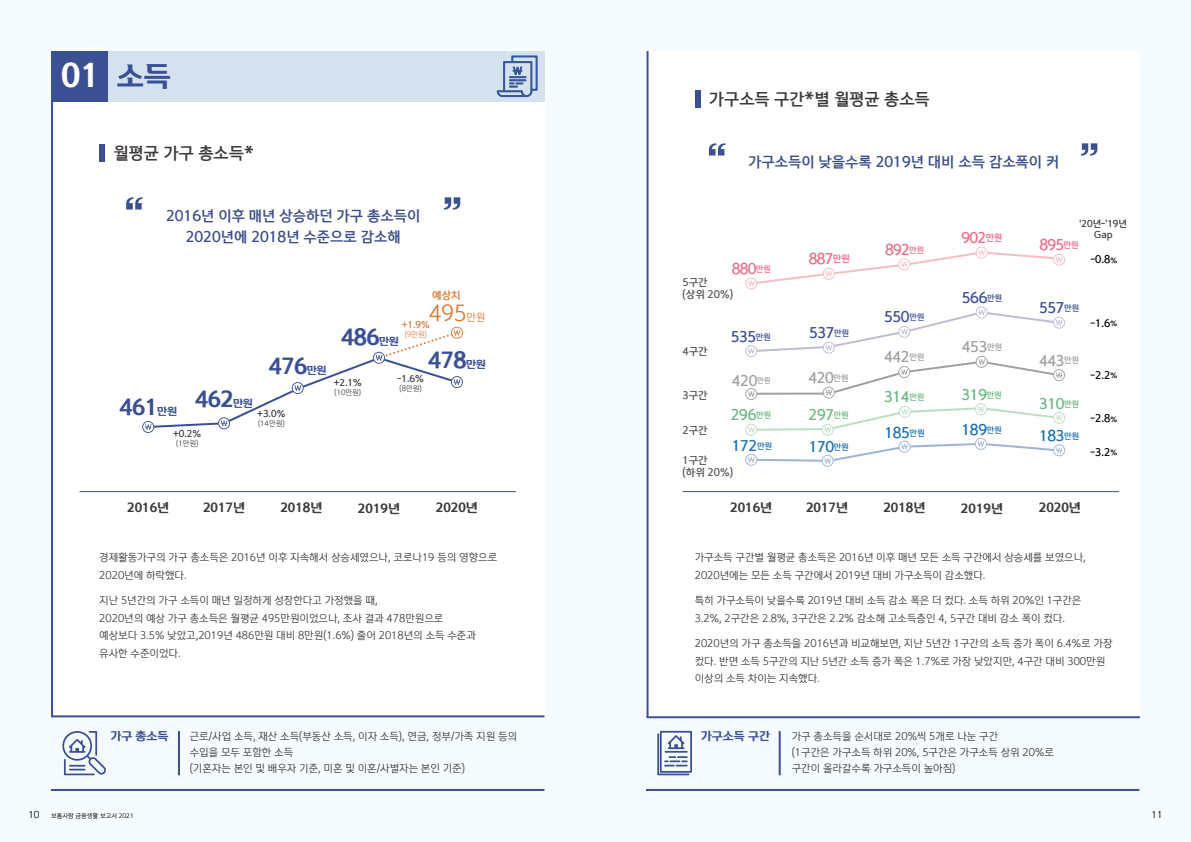
<style>
.page{position:relative;width:1191px;height:842px;background:#f5fbfe}
.page>*{position:absolute;margin:0;border:0;box-sizing:border-box;transform-origin:0 0}
.t1{font:700 31px "One Shinhan";color:#fff}
.t2{font:700 21px "One Shinhan";letter-spacing:-.025em;color:#3b5093}
.t3{font:300 21px "One Shinhan";color:#df7735}
.t4{font:500 16px "One Shinhan";color:#3e3a39}
.t5{font:500 14px/21px "One Shinhan";color:#3a4d8a;text-align:center}
.t6{font:500 14px "One Shinhan";letter-spacing:-.025em;color:#6bb881}
.t7{font:500 14px "One Shinhan";letter-spacing:-.025em;color:#3b5093}
.t8{font:500 14px "One Shinhan";letter-spacing:-.025em;color:#9fa0a0}
.t9{font:500 14px "One Shinhan";letter-spacing:-.05em;color:#ec6d88}
.t10{font:500 14px "One Shinhan";letter-spacing:-.025em;color:#1c71b3}
.t11{font:700 12px "One Shinhan";color:#3e3a39}
.t12{font:700 11px "One Shinhan";color:#3b5093}
.t13{font:300 10px/17.6px "One Shinhan";color:#3e3a39}
.t14{font:500 10px/12px "One Shinhan";color:#595757}
.t15{font:500 10px "One Shinhan";color:#000}
.t16{font:500 10px "One Shinhan";color:#df7735}
.t17{font:500 9px/10.8px "One Shinhan";color:#3e3a39;text-align:center}
.t18{font:500 9px "One Shinhan";color:#df7735}
.t19{font:300 9px "One Shinhan";color:#000}
.t20{font:300 7px "One Shinhan";color:#3e3a39}
.t21{font:300 7px "One Shinhan";color:#df7735}
.t22{font:300 6px "One Shinhan";color:#000}
.s1{font-size:27px;color:#3b5093}
.s2{font-size:9.3px}
.s3{font-size:9px}
.s4{font-size:8.3px}
.s5{font-size:7px}
.s6{font-size:10px}
</style>
<div class="page">
<div style="left:646px;top:51px;width:494px;height:667px;background:#fff"></div>
<div style="left:51px;top:85px;width:494px;height:633px;background:#fff"></div>
<hr style="left:51px;top:789px;width:493px;height:2px;background:#3b5093">
<svg style="left:62px;top:731px;width:44px;height:44px"></svg>
<hr style="left:178px;top:731px;width:2px;height:44px;background:#3b5093">
<hr style="left:646px;top:51px;width:2px;height:666px;background:#3b5093">
<hr style="left:646px;top:716px;width:494px;height:2px;background:#3b5093">
<svg style="left:444px;top:197px;width:16px;height:13px"></svg>
<svg style="left:126px;top:197px;width:17px;height:13px"></svg>
<div style="left:95px;top:51px;width:449px;height:51px;background:#d4e2f0"></div>
<div style="left:51px;top:51px;width:56px;height:51px;background:#3b5093"></div>
<hr style="left:646px;top:789px;width:493px;height:2px;background:#3b5093">
<hr style="left:778px;top:731px;width:2px;height:44px;background:#3b5093">
<svg style="left:657px;top:731px;width:35px;height:44px"></svg>
<hr style="left:79px;top:491px;width:437px;height:1px;background:#3b5093">
<div style="left:142px;top:327px;width:321px;height:106px;background:#fff"></div>
<hr style="left:682px;top:491px;width:437px;height:1px;background:#3b5093">
<svg style="left:745px;top:247px;width:320px;height:42px"></svg>
<svg style="left:745px;top:306px;width:320px;height:161px"></svg>
<svg style="left:1081px;top:143px;width:16px;height:13px"></svg>
<svg style="left:709px;top:143px;width:16px;height:13px"></svg>
<div style="left:99px;top:145px;width:6px;height:17px;background:#3b5093"></div>
<div style="left:694px;top:91px;width:6px;height:17px;background:#3b5093"></div>
<h1 class="t1" style="left:61px;top:55px;width:111px">01 <span class="s1">소득</span></h1>
<h3 class="t4" style="left:709px;top:89px;width:222px">가구소득 구간*별 월평균 총소득</h3>
<h3 class="t4" style="left:113px;top:143px;width:142px">월평균 가구 총소득*</h3>
<h3 class="t5" style="left:748px;top:151px;width:313px">가구소득이 낮을수록 2019년 대비 소득 감소폭이 커</h3>
<h3 class="t5" style="left:166px;top:205px;width:256px">2016년 이후 매년 상승하던 가구 총소득이<br>2020년에 2018년 수준으로 감소해</h3>
<h3 class="t9" style="left:731px;top:260px;width:40px">880<sup>만원</sup></h3>
<h3 class="t9" style="left:809px;top:250px;width:43px">887<span class="s2">만원</span></h3>
<h3 class="t9" style="left:885px;top:241px;width:40px">892<sup>만원</sup></h3>
<h3 class="t9" style="left:961px;top:229px;width:42px">902<span class="s3">만원</span></h3>
<p class="t17" style="left:1079px;top:219px;width:49px">'20년-'19년<br>Gap</p>
<h3 class="t9" style="left:1039px;top:236px;width:41px">895<span class="s4">만원</span></h3>
<p class="t15" style="left:1090px;top:253px;width:28px">-0.8<span class="s5">%</span></p>
<p class="t16" style="left:432px;top:289px;width:30px">예상치</p>
<h2 class="t3" style="left:429px;top:299px;width:58px">495<span class="s6">만원</span></h2>
<p class="t18" style="left:402px;top:319px;width:30px">+1.9%</p>
<p class="t21" style="left:405px;top:330px;width:24px">(9만원)</p>
<h2 class="t2" style="left:341px;top:323px;width:59px">486<span class="s6">만원</span></h2>
<h2 class="t2" style="left:269px;top:353px;width:59px">476<span class="s6">만원</span></h2>
<h2 class="t2" style="left:428px;top:346px;width:59px">478<span class="s6">만원</span></h2>
<p class="t17" style="left:397px;top:373px;width:28px">-1.6%</p>
<p class="t20" style="left:399px;top:384px;width:24px">(8만원)</p>
<p class="t17" style="left:334px;top:378px;width:30px">+2.1%</p>
<p class="t20" style="left:334px;top:388px;width:28px">(10만원)</p>
<h2 class="t2" style="left:119px;top:389px;width:135px">461<sub>만원</sub> 462<sup>만원</sup></h2>
<p class="t17" style="left:257px;top:408px;width:30px">+3.0%</p>
<p class="t20" style="left:258px;top:419px;width:28px">(14만원)</p>
<p class="t17" style="left:173px;top:428px;width:30px">+0.2%</p>
<p class="t20" style="left:176px;top:439px;width:24px">(1만원)</p>
<p class="t14" style="left:682px;top:277px;width:52px">5구간<br>(상위 20%)</p>
<p class="t14" style="left:682px;top:346px;width:27px">4구간</p>
<p class="t14" style="left:682px;top:389px;width:27px">3구간</p>
<p class="t14" style="left:682px;top:425px;width:27px">2구간</p>
<h3 class="t7" style="left:730px;top:328px;width:42px">535<sup>만원</sup></h3>
<h3 class="t8" style="left:732px;top:371px;width:40px">420<sup>만원</sup></h3>
<h3 class="t6" style="left:731px;top:406px;width:42px">296<sup>만원</sup></h3>
<h3 class="t7" style="left:809px;top:324px;width:42px">537<sup>만원</sup></h3>
<h3 class="t8" style="left:808px;top:369px;width:42px">420<sup>만원</sup></h3>
<h3 class="t6" style="left:808px;top:406px;width:42px">297<sup>만원</sup></h3>
<h3 class="t10" style="left:732px;top:437px;width:42px">172<sup>만원</sup></h3>
<h3 class="t10" style="left:808px;top:438px;width:42px">170<sup>만원</sup></h3>
<p class="t14" style="left:682px;top:454px;width:52px">1구간<br>(하위 20%)</p>
<h3 class="t7" style="left:884px;top:308px;width:42px">550<sup>만원</sup></h3>
<h3 class="t8" style="left:884px;top:348px;width:42px">442<sup>만원</sup></h3>
<h3 class="t6" style="left:884px;top:388px;width:42px">314<sup>만원</sup></h3>
<h3 class="t7" style="left:961px;top:289px;width:42px">566<sup>만원</sup></h3>
<h3 class="t8" style="left:961px;top:338px;width:42px">453<sup>만원</sup></h3>
<h3 class="t6" style="left:961px;top:385px;width:42px">319<sup>만원</sup></h3>
<h3 class="t10" style="left:884px;top:424px;width:42px">185<sup>만원</sup></h3>
<h3 class="t10" style="left:961px;top:421px;width:42px">189<sup>만원</sup></h3>
<h3 class="t7" style="left:1039px;top:299px;width:42px">557<sup>만원</sup></h3>
<h3 class="t8" style="left:1039px;top:351px;width:42px">443<sup>만원</sup></h3>
<h3 class="t6" style="left:1039px;top:395px;width:42px">310<sup>만원</sup></h3>
<h3 class="t10" style="left:1039px;top:427px;width:42px">183<sup>만원</sup></h3>
<p class="t15" style="left:1090px;top:317px;width:28px">-1.6<span class="s5">%</span></p>
<p class="t15" style="left:1090px;top:369px;width:28px">-2.2<span class="s5">%</span></p>
<p class="t15" style="left:1090px;top:412px;width:28px">-2.8<span class="s5">%</span></p>
<p class="t15" style="left:1090px;top:446px;width:28px">-3.2<span class="s5">%</span></p>
<p class="t11" style="left:127px;top:500px;width:43px">2016년</p>
<p class="t11" style="left:203px;top:500px;width:43px">2017년</p>
<p class="t11" style="left:280px;top:500px;width:43px">2018년</p>
<p class="t11" style="left:358px;top:500px;width:43px">2019년</p>
<p class="t11" style="left:436px;top:500px;width:43px">2020년</p>
<p class="t11" style="left:730px;top:500px;width:43px">2016년</p>
<p class="t11" style="left:806px;top:500px;width:43px">2017년</p>
<p class="t11" style="left:883px;top:500px;width:43px">2018년</p>
<p class="t11" style="left:961px;top:500px;width:43px">2019년</p>
<p class="t11" style="left:1039px;top:500px;width:43px">2020년</p>
<p class="t13" style="left:99px;top:549px;width:399px">경제활동가구의 가구 총소득은 2016년 이후 지속해서 상승세였으나, 코로나19 등의 영향으로<br>2020년에 하락했다.</p>
<p class="t13" style="left:99px;top:592px;width:378px">지난 5년간의 가구 소득이 매년 일정하게 성장한다고 가정했을 때,<br>2020년의 예상 가구 총소득은 월평균 495만원이었으나, 조사 결과 478만원으로 예상보다 3.5% 낮았고,2019년 486만원 대비 8만원(1.6%) 줄어 2018년의 소득 수준과 유사한 수준이었다.</p>
<p class="t13" style="left:694px;top:549px;width:392px">가구소득 구간별 월평균 총소득은 2016년 이후 매년 모든 소득 구간에서 상승세를 보였으나,<br>2020년에는 모든 소득 구간에서 2019년 대비 가구소득이 감소했다.</p>
<p class="t13" style="left:694px;top:592px;width:388px">특히 가구소득이 낮을수록 2019년 대비 소득 감소 폭은 더 컸다. 소득 하위 20%인 1구간은<br>3.2%, 2구간은 2.8%, 3구간은 2.2% 감소해 고소득층인 4, 5구간 대비 감소 폭이 컸다.</p>
<p class="t13" style="left:694px;top:635px;width:419px">2020년의 가구 총소득을 2016년과 비교해보면, 지난 5년간 1구간의 소득 증가 폭이 6.4%로 가장 컸다. 반면 소득 5구간의 지난 5년간 소득 증가 폭은 1.7%로 가장 낮았지만, 4구간 대비 300만원 이상의 소득 차이는 지속했다.</p>
<p class="t12" style="left:110px;top:729px;width:60px">가구 총소득</p>
<p class="t13" style="left:190px;top:728px;width:329px;line-height:16px">근로/사업 소득, 재산 소득(부동산 소득, 이자 소득), 연금, 정부/가족 지원 등의 수입을 모두 포함한 소득<br>(기혼자는 본인 및 배우자 기준, 미혼 및 이혼/사별자는 본인 기준)</p>
<p class="t12" style="left:700px;top:729px;width:71px">가구소득 구간</p>
<p class="t13" style="left:791px;top:728px;width:264px;line-height:16px">가구 총소득을 순서대로 20%씩 5개로 나눈 구간<br>(1구간은 가구소득 하위 20%, 5구간은 가구소득 상위 20%로 구간이 올라갈수록 가구소득이 높아짐)</p>
<p class="t19" style="left:28px;top:809px;width:13px">10</p>
<p class="t22" style="left:51px;top:812px;width:84px">보통사람 금융생활 보고서 2021</p>
<p class="t19" style="left:1151px;top:809px;width:13px">11</p>
</div>
